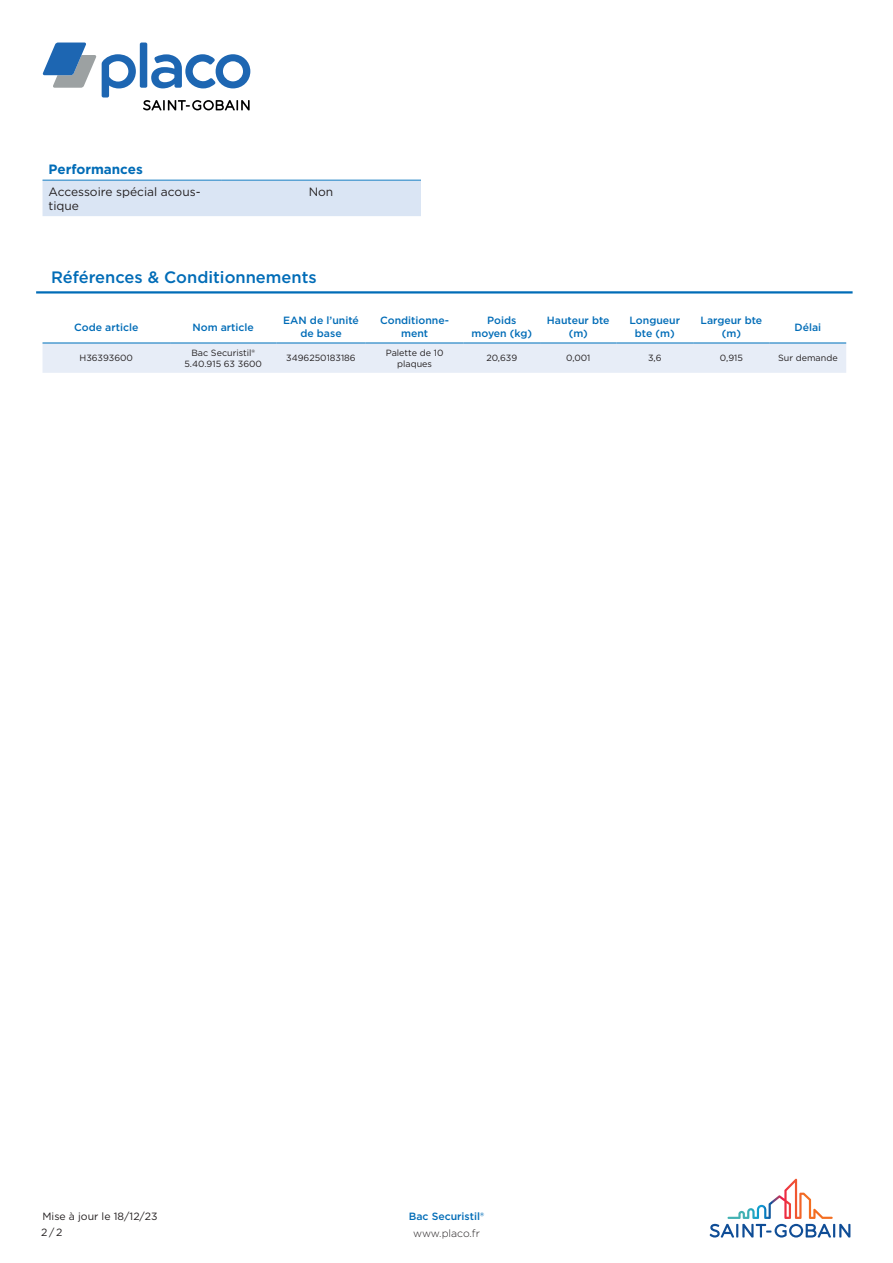
<style>
.page{position:relative;width:893px;height:1263px;background:#fff}
.page>*{position:absolute;margin:0;border:0;box-sizing:border-box;transform-origin:0 0}
.t1{font:500 16.5px "Gotham";color:#006cb7}
.attribute_group{font:700 13.5px "Gotham";color:#006cb7}
.column_1{font:12px/14.4px "Gotham";color:#231f20}
.column_2{font:12px "Gotham";color:#231f20}
.column_header_1_colu{font:500 10.5px/12.6px "Gotham";color:#006cb7;text-align:center}
.t2{font:10.5px/16.6px "Gotham";color:#231f20}
.Product_Name_Master{font:500 10.5px "Gotham";color:#006cb7}
.t3{font:300 10.5px "Gotham";color:#231f20}
.column_2-2{font:9px/10.8px "Gotham";color:#231f20;text-align:center}
.column_4{font:9px/10.8px "Gotham";color:#231f20;text-align:center}
.column_3{font:9px "Gotham";color:#231f20}
.column_9{font:9px "Gotham";color:#231f20}
.column_1-2{font:9px "Gotham";color:#231f20}
.column_5{font:9px "Gotham";color:#231f20}
.column_6{font:9px "Gotham";color:#231f20}
.column_8{font:9px "Gotham";color:#231f20}
.column_7{font:9px "Gotham";color:#231f20}
</style>
<div class="page">
<svg style="left:143px;top:100px;width:107px;height:10px"></svg>
<div style="left:140px;top:43px;width:7px;height:45px;background:#1d66b2;border-radius:2px"></div>
<svg style="left:42px;top:43px;width:94px;height:55px"></svg>
<svg style="left:151px;top:54px;width:99px;height:34px"></svg>
<svg style="left:710px;top:1179px;width:140px;height:58px"></svg>
<div style="left:43px;top:181px;width:378px;height:35px;background:#dae5f4"></div>
<hr style="left:43px;top:180px;width:178px;height:1px;background:#167ec2">
<hr style="left:221px;top:180px;width:200px;height:1px;background:#167ec2">
<hr style="left:36px;top:291px;width:817px;height:2px;background:#006cb7">
<div style="left:43px;top:344px;width:803px;height:29px;background:#e7edf7"></div>
<hr style="left:43px;top:342px;width:127px;height:2px;background:#167ec2">
<hr style="left:170px;top:342px;width:106px;height:2px;background:#167ec2">
<hr style="left:276px;top:342px;width:90px;height:2px;background:#167ec2">
<hr style="left:366px;top:342px;width:97px;height:2px;background:#167ec2">
<hr style="left:463px;top:342px;width:77px;height:2px;background:#167ec2">
<hr style="left:540px;top:342px;width:77px;height:2px;background:#167ec2">
<hr style="left:617px;top:342px;width:76px;height:2px;background:#167ec2">
<hr style="left:693px;top:342px;width:77px;height:2px;background:#167ec2">
<hr style="left:770px;top:342px;width:76px;height:2px;background:#167ec2">
<p class="attribute_group" style="left:49px;top:160px;width:96px">Performances</p>
<p class="column_1" style="left:49px;top:184px;width:154px">Accessoire spécial acous&shy;tique</p>
<p class="column_2" style="left:309px;top:184px;width:26px">Non</p>
<p class="t1" style="left:51px;top:266px;width:267px">Références &amp; Conditionnements</p>
<p class="column_header_1_colu" style="left:74px;top:321px;width:66px">Code article</p>
<p class="column_header_1_colu" style="left:192px;top:321px;width:63px">Nom article</p>
<p class="column_header_1_colu" style="left:283px;top:314px;width:77px">EAN de l’unité de base</p>
<p class="column_header_1_colu" style="left:380px;top:314px;width:70px">Conditionne&shy;ment</p>
<p class="column_header_1_colu" style="left:471px;top:314px;width:62px">Poids moyen (kg)</p>
<p class="column_header_1_colu" style="left:547px;top:314px;width:64px">Hauteur bte (m)</p>
<p class="column_header_1_colu" style="left:630px;top:314px;width:52px">Longueur bte (m)</p>
<p class="column_header_1_colu" style="left:700px;top:314px;width:63px">Largeur bte (m)</p>
<p class="column_header_1_colu" style="left:795px;top:321px;width:28px">Délai</p>
<p class="column_1-2" style="left:80px;top:352px;width:55px">H36393600</p>
<p class="column_2-2" style="left:184px;top:347px;width:79px">Bac Securistil®<br>5.40.915 63 3600</p>
<p class="column_3" style="left:286px;top:352px;width:71px">3496250183186</p>
<p class="column_4" style="left:386px;top:347px;width:59px">Palette de 10 plaques</p>
<p class="column_5" style="left:486px;top:352px;width:32px">20,639</p>
<p class="column_6" style="left:566px;top:352px;width:26px">0,001</p>
<p class="column_7" style="left:648px;top:352px;width:15px">3,6</p>
<p class="column_8" style="left:720px;top:352px;width:25px">0,915</p>
<p class="column_9" style="left:778px;top:352px;width:61px">Sur demande</p>
<p class="t2" style="left:41px;top:1207px;width:118px">Mise à jour le 18/12/23<br>2/2</p>
<p class="Product_Name_Master" style="left:409px;top:1209px;width:77px">Bac Securistil®</p>
<p class="t3" style="left:413px;top:1227px;width:68px">www.placo.fr</p>
</div>
